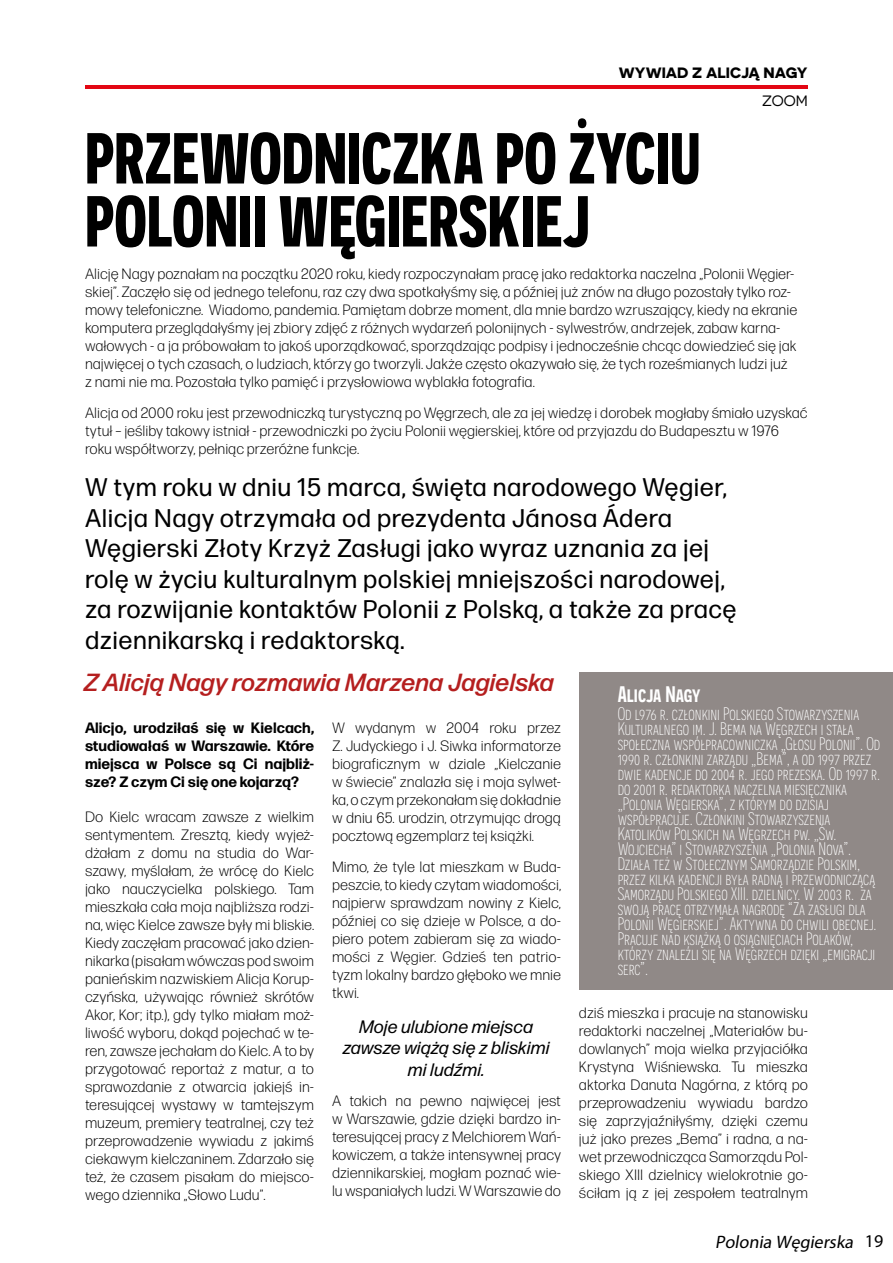
<style>
.page{position:relative;width:893px;height:1263px;background:#fff}
.page>*{position:absolute;margin:0;border:0;box-sizing:border-box;transform-origin:0 0}
.t1{font:700 72px/63px "Novecentosanscondensed";color:#000}
.t2{font:25.5px/30.6px "Forma DJR Micro";letter-spacing:.02em;color:#000}
.t3{font:italic 500 24.75px "Forma DJR Micro";color:#b51f1f}
.t4{font:600 22.5px "Novecentosanscondensed";letter-spacing:-.005em;color:#fff}
.t5{font:300 18.15px/15px "Novecentosanscondensed";color:#fff}
.t6{font:italic 18px/21.6px "Forma DJR Micro";color:#000;text-align:center}
.t7{font:italic 18px "Myriad Pro";color:#000}
.t8{font:300 15px/18px "Forma DJR Micro";color:#000;text-align:justify}
.t9{font:700 15px/18px "Forma DJR Micro";color:#000;text-align:justify}
.t10{font:700 15px "Novecentosanswide";color:#000}
.t11{font:15px "Novecentosanswide";color:#000}
.s1{font-style:normal}
</style>
<div class="page">
<hr style="left:85px;top:85px;width:723px;height:3px;background:#e30613">
<div style="left:579px;top:672px;width:314px;height:318px;background:#908987"></div>
<p class="t10" style="left:619px;top:63px;width:190px">WYWIAD Z ALICJĄ NAGY</p>
<p class="t11" style="left:762px;top:92px;width:47px">ZOOM</p>
<h1 class="t1" style="left:85px;top:126px;width:617px">PRZEWODNICZKA PO ŻYCIU<br>POLONII WĘGIERSKIEJ</h1>
<p class="t8" style="left:85px;top:264px;width:714px;text-align:left">Alicję Nagy poznałam na początku 2020 roku, kiedy rozpoczynałam pracę jako redaktorka naczelna „Polonii Węgier&shy;skiej”. Zaczęło się od jednego telefonu, raz czy dwa spotkałyśmy się, a później już znów na długo pozostały tylko roz&shy;mowy telefoniczne. Wiadomo, pandemia. Pamiętam dobrze moment, dla mnie bardzo wzruszający, kiedy na ekranie komputera przeglądałyśmy jej zbiory zdjęć z różnych wydarzeń polonijnych - sylwestrów, andrzejek, zabaw karna&shy;wałowych - a ja próbowałam to jakoś uporządkować, sporządzając podpisy i jednocześnie chcąc dowiedzieć się jak najwięcej o tych czasach, o ludziach, którzy go tworzyli. Jakże często okazywało się, że tych roześmianych ludzi już z nami nie ma. Pozostała tylko pamięć i przysłowiowa wyblakła fotografia.</p>
<p class="t8" style="left:85px;top:403px;width:724px;text-align:left">Alicja od 2000 roku jest przewodniczką turystyczną po Węgrzech, ale za jej wiedzę i dorobek mogłaby śmiało uzyskać tytuł – jeśliby takowy istniał - przewodniczki po życiu Polonii węgierskiej, które od przyjazdu do Budapesztu w 1976 roku współtworzy, pełniąc przeróżne funkcje.</p>
<p class="t2" style="left:85px;top:471px;width:653px">W tym roku w dniu 15 marca, święta narodowego Węgier, Alicja Nagy otrzymała od prezydenta Jánosa Ádera Węgierski Złoty Krzyż Zasługi jako wyraz uznania za jej rolę w życiu kulturalnym polskiej mniejszości narodowej, za rozwijanie kontaktów Polonii z Polską, a także za pracę dziennikarską i redaktorską.</p>
<h3 class="t3" style="left:84px;top:667px;width:472px">Z Alicją Nagy rozmawia Marzena Jagielska</h3>
<p class="t9" style="left:85px;top:719px;width:231px">Alicjo, urodziłaś się w Kielcach, studiowałaś w Warszawie. Które miejsca w Polsce są Ci najbliż&shy;sze? Z czym Ci się one kojarzą?</p>
<p class="t8" style="left:85px;top:808px;width:231px">Do Kielc wracam zawsze z wielkim sentymentem. Zresztą, kiedy wyjeż&shy;dżałam z domu na studia do War&shy;szawy, myślałam, że wrócę do Kielc jako nauczycielka polskiego. Tam mieszkała cała moja najbliższa rodzi&shy;na, więc Kielce zawsze były mi bliskie.<br>Kiedy zaczęłam pracować jako dzien&shy;nikarka (pisałam wówczas pod swoim panieńskim nazwiskiem Alicja Korup&shy;czyńska, używając również skrótów Akor, Kor; itp.), gdy tylko miałam moż&shy;liwość wyboru, dokąd pojechać w te&shy;ren, zawsze jechałam do Kielc. A to by przygotować reportaż z matur, a to sprawozdanie z otwarcia jakiejś in&shy;teresującej wystawy w tamtejszym muzeum, premiery teatralnej, czy też przeprowadzenie wywiadu z jakimś ciekawym kielczaninem. Zdarzało się też, że czasem pisałam do miejsco&shy;wego dziennika „Słowo Ludu”.</p>
<h3 class="t4" style="left:618px;top:681px;width:84px">Alicja Nagy</h3>
<p class="t5" style="left:618px;top:706px;width:264px">Od l976 r. członkini Polskiego Stowarzyszenia Kulturalnego im. J. Bema na Węgrzech i stała społeczna współpracowniczka „Głosu Polonii”. Od 1990 r. członkini zarządu „Bema”, a od 1997 przez dwie kadencje do 2004 r. jego prezeska. Od 1997 r. do 2001 r. redaktorka naczelna miesięcznika „Polonia Węgierska”, z którym do dzisiaj współpracuje. Członkini Stowarzyszenia Katolików Polskich na Węgrzech pw. „Św.<br>Wojciecha” i Stowarzyszenia „Polonia Nova”.<br>Działa też w Stołecznym Samorządzie Polskim, przez kilka kadencji była radną i przewodniczącą Samorządu Polskiego XIII. dzielnicy. W 2003 r. za swoją pracę otrzymała nagrodę “Za zasługi dla Polonii Węgierskiej”. Aktywna do chwili obecnej.<br>Pracuje nad książką o osiągnięciach Polaków, którzy znaleźli się na Węgrzech dzięki „emigracji serc”.</p>
<p class="t8" style="left:332px;top:719px;width:231px">W wydanym w 2004 roku przez Z. Judyckiego i J. Siwka informatorze biograficznym w dziale „Kielczanie w świecie” znalazła się i moja sylwet&shy;ka, o czym przekonałam się dokładnie w dniu 65. urodzin, otrzymując drogą pocztową egzemplarz tej książki.</p>
<p class="t8" style="left:332px;top:857px;width:231px">Mimo, że tyle lat mieszkam w Buda&shy;peszcie, to kiedy czytam wiadomości, najpierw sprawdzam nowiny z Kielc, później co się dzieje w Polsce, a do&shy;piero potem zabieram się za wiado&shy;mości z Węgier. Gdzieś ten patrio&shy;tyzm lokalny bardzo głęboko we mnie tkwi.</p>
<p class="t6" style="left:343px;top:1015px;width:208px">Moje ulubione miejsca zawsze wiążą się z bliskimi mi ludźmi.</p>
<p class="t8" style="left:332px;top:1092px;width:231px">A takich na pewno najwięcej jest w Warszawie, gdzie dzięki bardzo in&shy;teresującej pracy z Melchiorem Wań&shy;kowiczem, a także intensywnej pracy dziennikarskiej, mogłam poznać wie&shy;lu wspaniałych ludzi. W Warszawie do</p>
<p class="t8" style="left:579px;top:1003px;width:231px">dziś mieszka i pracuje na stanowisku redaktorki naczelnej „Materiałów bu&shy;dowlanych” moja wielka przyjaciółka Krystyna Wiśniewska. Tu mieszka aktorka Danuta Nagórna, z którą po przeprowadzeniu wywiadu bardzo się zaprzyjaźniłyśmy, dzięki czemu już jako prezes „Bema” i radna, a na&shy;wet przewodnicząca Samorządu Pol&shy;skiego XIII dzielnicy wielokrotnie go&shy;ściłam ją z jej zespołem teatralnym</p>
<p class="t7" style="left:715px;top:1231px;width:170px">Polonia Węgierska <span class="s1">1 9</span></p>
</div>
